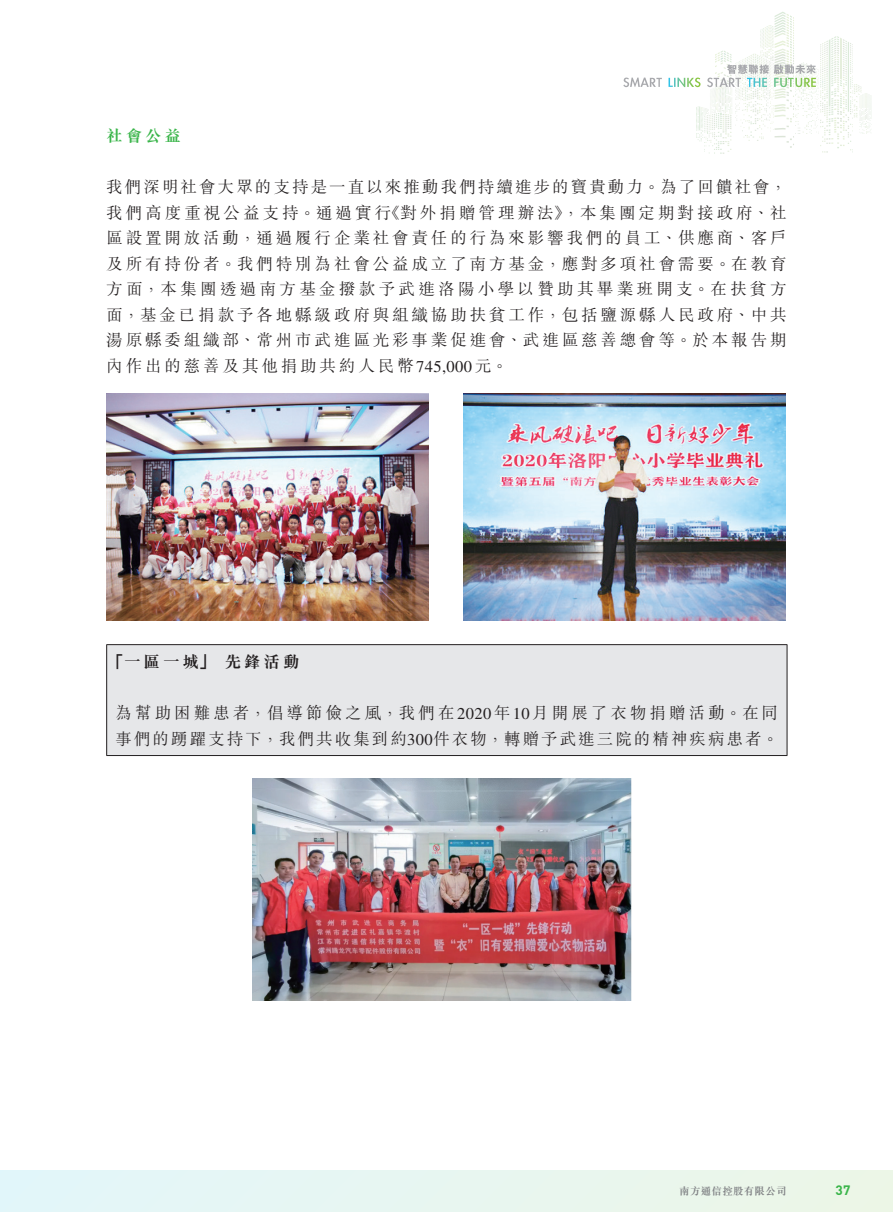
<style>
.page{position:relative;width:893px;height:1212px;background:#fff}
.page>*{position:absolute;margin:0;border:0;box-sizing:border-box;transform-origin:0 0}
.t1{font:300 16.5px/25.5px "M Sung HK";letter-spacing:.175em;color:#231f20;text-align:justify}
.t2{font:300 16.5px/25.5px "M Sung HK";letter-spacing:.125em;color:#231f20}
.t3{font:700 16.5px "M Sung HK";letter-spacing:.175em;color:#231f20}
.t4{font:700 16.5px "M Sung HK";color:#3ab54a}
.t5{font:700 13.5px "DIN Pro";color:#3ab54a}
.t6{font:700 10.5px "M Sung HK";letter-spacing:.025em;color:#808285}
.s1{font-family:"Times LT Std";font-weight:400}
</style>
<div class="page">
<div style="left:0;top:1170px;width:893px;height:42px;background:#e8f6f0"></div>
<svg style="left:668px;top:12px;width:203px;height:142px"></svg>
<svg style="left:623px;top:78px;width:39px;height:9px"></svg>
<img style="left:106px;top:393px;width:323px;height:228px">
<img style="left:463px;top:393px;width:323px;height:228px">
<div style="left:107px;top:645px;width:680px;height:110px;background:#e6e7e9"></div>
<hr style="left:106px;top:644px;width:681px;height:1px;background:#231f20">
<hr style="left:106px;top:645px;width:1px;height:110px;background:#231f20">
<hr style="left:787px;top:645px;width:1px;height:110px;background:#231f20">
<hr style="left:106px;top:755px;width:681px;height:1px;background:#231f20">
<img style="left:253px;top:779px;width:379px;height:221px">
<p class="t4" style="left:106px;top:128px;width:76px">社會公益</p>
<p class="t1" style="left:106px;top:173px;width:682px">我們深明社會大眾的支持是一直以來推動我們持續進步的寶貴動力。為了回饋社會，我們高度重視公益支持。通過實行《對外捐贈管理辦法》，本集團定期對接政府、社區設置開放活動，通過履行企業社會責任的行為來影響我們的員工、供應商、客戶及所有持份者。我們特別為社會公益成立了南方基金，應對多項社會需要。在教育方面，本集團透過南方基金撥款予武進洛陽小學以贊助其畢業班開支。在扶貧方面，基金已捐款予各地縣級政府與組織協助扶貧工作，包括鹽源縣人民政府、中共湯原縣委組織部、常州市武進區光彩事業促進會、武進區慈善總會等。於本報告期內作出的慈善及其他捐助共約人民幣<span class="s1">745,000</span>元。</p>
<p class="t3" style="left:107px;top:654px;width:194px">「一區一城」先鋒活動</p>
<p class="t2" style="left:116px;top:699px;width:665px">為幫助困難患者，倡導節儉之風，我們在<span class="s1">2020</span>年<span class="s1">10</span>月開展了衣物捐贈活動。在同事們的踴躍支持下，我們共收集到約<span class="s1">300</span>件衣物，轉贈予武進三院的精神疾病患者。</p>
<p class="t6" style="left:679px;top:1186px;width:109px">南方通信控股有限公司</p>
<p class="t5" style="left:835px;top:1179px;width:16px">37</p>
</div>
